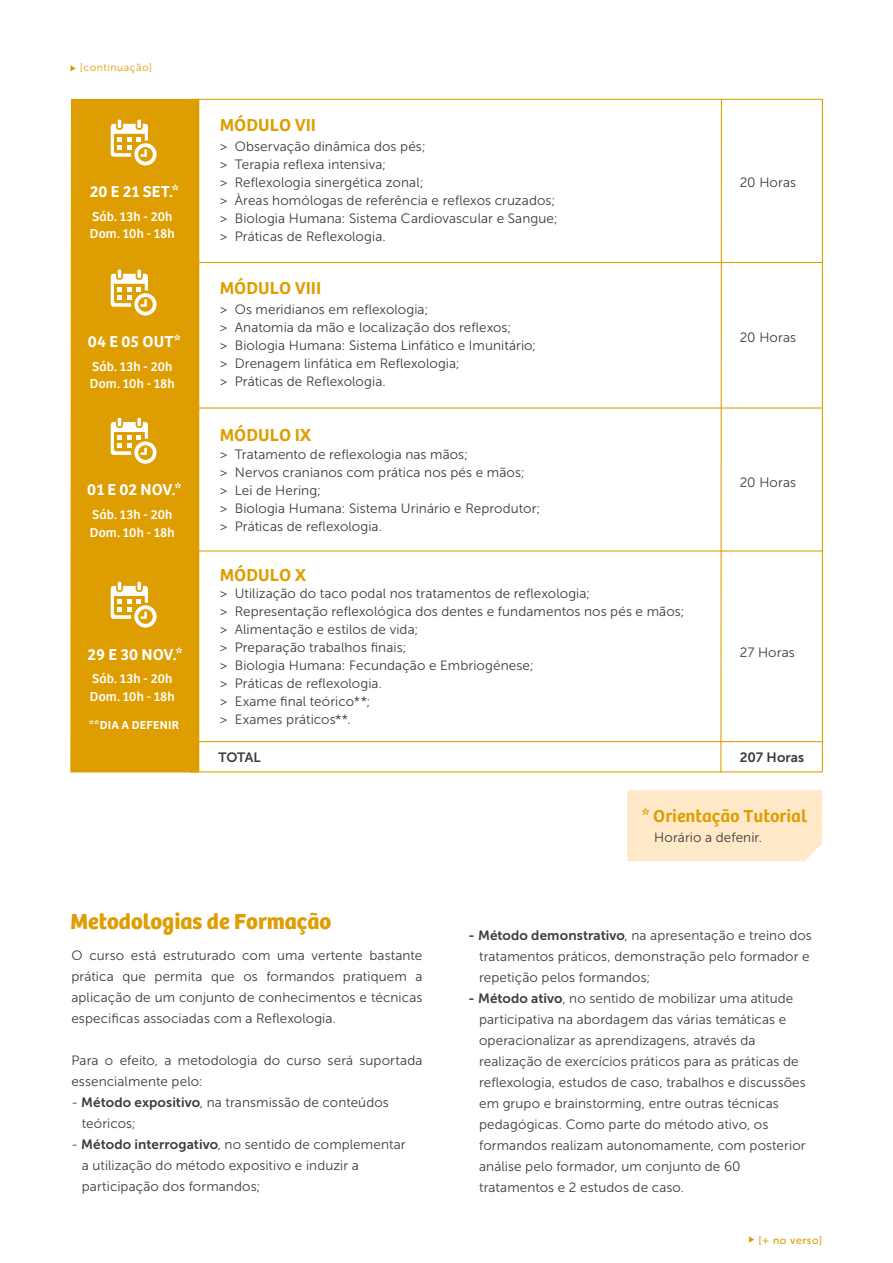
<style>
.page{position:relative;width:893px;height:1263px;background:#fff}
.page>*{position:absolute;margin:0;border:0;box-sizing:border-box;transform-origin:0 0}
.t1{font:700 22.5px "Bree";color:#de9d00}
.t2{font:600 18px "Bree";color:#de9d00}
.t3{font:600 16.5px "Bree";letter-spacing:.005em;color:#fff}
.t4{font:13.5px/18px "Museo Sans 300";letter-spacing:.005em;color:#3c3c3b}
.t5{font:13.5px "Bree";letter-spacing:.01em;color:#fff}
.t6{font:13.5px "Museo Sans 700";letter-spacing:.005em;color:#3c3c3b}
.t7{font:600 12px "Bree";letter-spacing:.02em;color:#fff}
.t8{font:10.5px "Museo Sans 300";letter-spacing:.05em;color:#de9d00}
.t9{font:10.5px "Museo Sans 500";letter-spacing:.05em;color:#de9d00}
.s1{font-family:"Museo Sans 700"}
</style>
<div class="page">
<svg style="left:70px;top:65px;width:6px;height:6px"></svg>
<svg style="left:190px;top:98px;width:633px;height:675px"></svg>
<svg style="left:627px;top:98px;width:195px;height:1145px"></svg>
<div style="left:70px;top:99px;width:129px;height:673px;background:#de9d00"></div>
<svg style="left:111px;top:120px;width:46px;height:45px"></svg>
<svg style="left:111px;top:270px;width:46px;height:45px"></svg>
<svg style="left:111px;top:418px;width:46px;height:46px"></svg>
<svg style="left:111px;top:582px;width:46px;height:46px"></svg>
<hr style="left:191px;top:262px;width:632px;height:1px;background:#de9d00">
<hr style="left:191px;top:407px;width:632px;height:2px;background:#de9d00">
<hr style="left:191px;top:550px;width:632px;height:1px;background:#de9d00">
<hr style="left:191px;top:741px;width:632px;height:1px;background:#de9d00">
<p class="t8" style="left:80px;top:62px;width:74px">[continuação]</p>
<p class="t3" style="left:90px;top:182px;width:91px">20 E 21 SET.*</p>
<p class="t5" style="left:90px;top:226px;width:86px">Dom. 10h - 18h</p>
<p class="t5" style="left:92px;top:209px;width:82px">Sáb. 13h - 20h</p>
<p class="t3" style="left:88px;top:332px;width:95px">04 E 05 OUT*</p>
<p class="t5" style="left:90px;top:376px;width:86px">Dom. 10h - 18h</p>
<p class="t5" style="left:92px;top:359px;width:82px">Sáb. 13h - 20h</p>
<p class="t3" style="left:87px;top:480px;width:96px">01 E 02 NOV.*</p>
<p class="t5" style="left:90px;top:524px;width:86px">Dom. 10h - 18h</p>
<p class="t5" style="left:92px;top:507px;width:82px">Sáb. 13h - 20h</p>
<p class="t3" style="left:88px;top:644px;width:97px">29 E 30 NOV.*</p>
<p class="t5" style="left:90px;top:688px;width:86px">Dom. 10h - 18h</p>
<p class="t5" style="left:92px;top:671px;width:82px">Sáb. 13h - 20h</p>
<p class="t7" style="left:89px;top:718px;width:92px">**DIA A DEFENIR</p>
<h2 class="t2" style="left:220px;top:115px;width:98px">MÓDULO VII</h2>
<p class="t4" style="left:220px;top:138px;width:339px">&gt; Observação dinâmica dos pés;<br>&gt; Terapia reflexa intensiva;<br>&gt; Reflexologia sinergética zonal;<br>&gt; Àreas homólogas de referência e reflexos cruzados; &gt; Biologia Humana: Sistema Cardiovascular e Sangue; &gt; Práticas de Reflexologia.</p>
<h2 class="t2" style="left:220px;top:278px;width:103px">MÓDULO VIII</h2>
<p class="t4" style="left:220px;top:301px;width:318px">&gt; Os meridianos em reflexologia;<br>&gt; Anatomia da mão e localização dos reflexos;<br>&gt; Biologia Humana: Sistema Linfático e Imunitário; &gt; Drenagem linfática em Reflexologia;<br>&gt; Práticas de Reflexologia.</p>
<h2 class="t2" style="left:220px;top:424px;width:93px">MÓDULO IX</h2>
<p class="t4" style="left:220px;top:445px;width:322px">&gt; Tratamento de reflexologia nas mãos;<br>&gt; Nervos cranianos com prática nos pés e mãos;<br>&gt; Lei de Hering;<br>&gt; Biologia Humana: Sistema Urinário e Reprodutor; &gt; Práticas de reflexologia.</p>
<h2 class="t2" style="left:220px;top:564px;width:88px">MÓDULO X</h2>
<p class="t4" style="left:220px;top:585px;width:466px">&gt; Utilização do taco podal nos tratamentos de reflexologia;<br>&gt; Representação reflexológica dos dentes e fundamentos nos pés e mãos; &gt; Alimentação e estilos de vida;<br>&gt; Preparação trabalhos finais;<br>&gt; Biologia Humana: Fecundação e Embriogénese;<br>&gt; Práticas de reflexologia.<br>&gt; Exame final teórico**;<br>&gt; Exames práticos**.</p>
<p class="t4" style="left:740px;top:174px;width:58px">20 Horas</p>
<p class="t4" style="left:740px;top:328px;width:58px">20 Horas</p>
<p class="t4" style="left:740px;top:474px;width:58px">20 Horas</p>
<p class="t4" style="left:740px;top:644px;width:57px">27 Horas</p>
<p class="t6" style="left:218px;top:750px;width:44px">TOTAL</p>
<p class="t6" style="left:740px;top:750px;width:66px">207 Horas</p>
<h2 class="t2" style="left:642px;top:805px;width:167px">* Orientação Tutorial</h2>
<p class="t4" style="left:654px;top:829px;width:109px">Horário a defenir.</p>
<h1 class="t1" style="left:71px;top:908px;width:262px">Metodologias de Formação</h1>
<p class="t4" style="left:71px;top:945px;width:353px;line-height:21px;text-align:justify">O curso está estruturado com uma vertente bastante prática que permita que os formandos pratiquem a aplicação de um conjunto de conhecimentos e técnicas especificas associadas com a Reflexologia.</p>
<p class="t4" style="left:71px;top:1050px;width:353px;line-height:21px">Para o efeito, a metodologia do curso será suportada essencialmente pelo:</p>
<p class="t4" style="left:82px;top:1092px;width:308px;line-height:21px;text-indent:-11px">- <span class="s1">Método expositivo</span>, na transmissão de conteúdos teóricos;</p>
<p class="t4" style="left:82px;top:1134px;width:325px;line-height:21px;text-indent:-11px">- <span class="s1">Método interrogativo</span>, no sentido de complementar a utilização do método expositivo e induzir a participação dos formandos;</p>
<p class="t4" style="left:479px;top:925px;width:334px;line-height:21px;text-indent:-10px"><span class="s1">- Método demonstrativo</span>, na apresentação e treino dos tratamentos práticos, demonstração pelo formador e repetição pelos formandos;</p>
<p class="t4" style="left:479px;top:988px;width:328px;line-height:21px;text-indent:-10px"><span class="s1">- Método ativo</span>, no sentido de mobilizar uma atitude participativa na abordagem das várias temáticas e operacionalizar as aprendizagens, através da realização de exercícios práticos para as práticas de reflexologia, estudos de caso, trabalhos e discussões em grupo e brainstorming, entre outras técnicas pedagógicas. Como parte do método ativo, os formandos realizam autonomamente, com posterior análise pelo formador, um conjunto de 60 tratamentos e 2 estudos de caso.</p>
<p class="t9" style="left:758px;top:1234px;width:65px">[+ no verso]</p>
</div>
